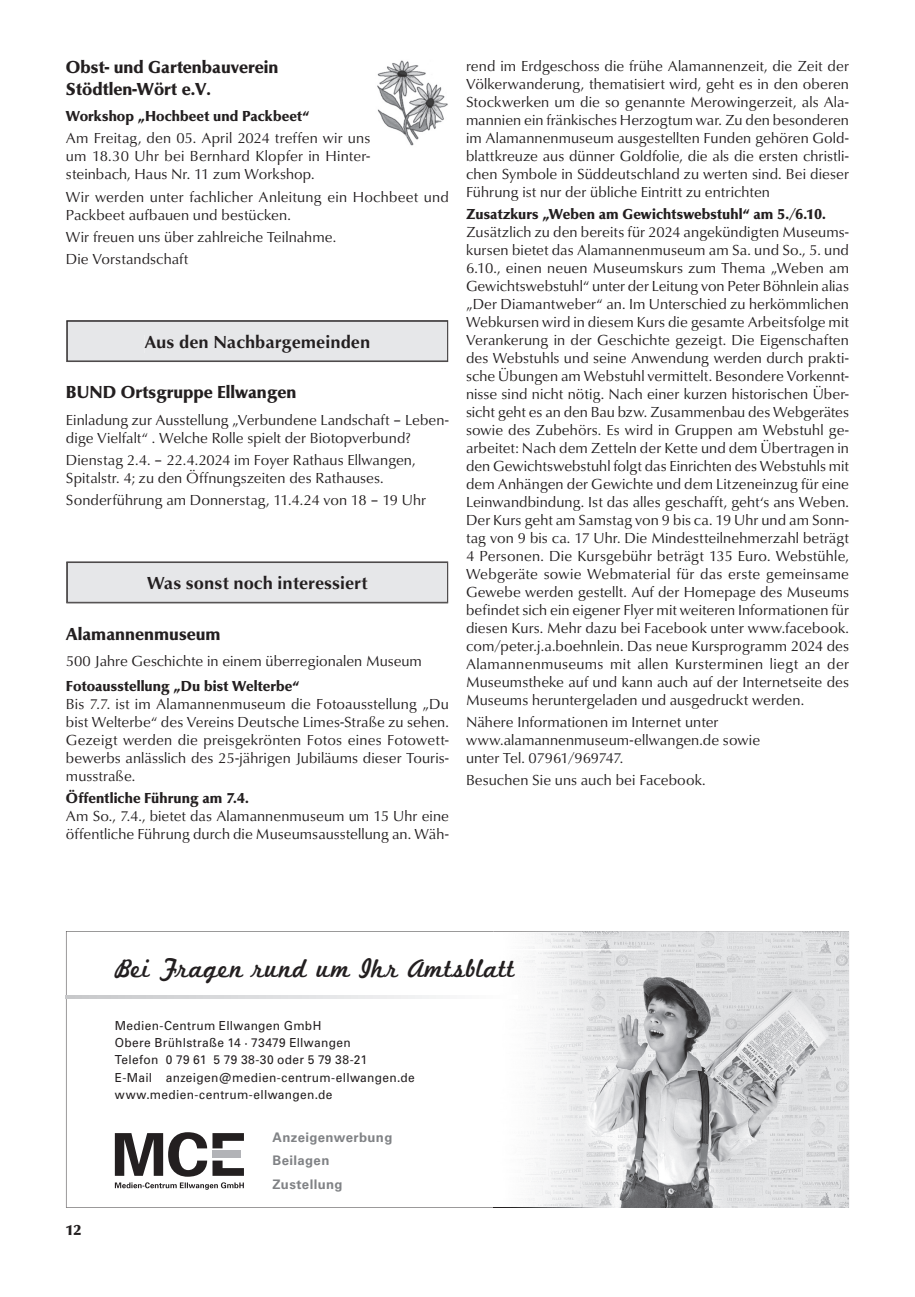
<style>
.page{position:relative;width:915px;height:1297px;background:#fff}
.page>*{position:absolute;margin:0;border:0;box-sizing:border-box;transform-origin:0 0}
.t1{font:27px "Marketing Script";letter-spacing:.035em;color:#231f20}
.t2{font:900 18px/21px "URW Classico T";color:#231f20}
.t3{font:700 18px "URW Classico T";color:#231f20}
.t4{font:15px/18px "URW Classico T";letter-spacing:.005em;color:#231f20}
.t5{font:900 15px "URW Classico T";letter-spacing:.005em;color:#231f20}
.t6{font:700 13.2px/23.2px "Univers CE";letter-spacing:.025em;color:#808285}
.t7{font:12.45px/17.2px "Univers";letter-spacing:.025em;color:#231f20;scale:.96 1}
</style>
<div class="page">
<svg style="left:66px;top:931px;width:427px;height:277px"></svg>
<svg style="left:66px;top:320px;width:382px;height:42px;background:#d9d9db"></svg>
<svg style="left:66px;top:561px;width:382px;height:42px;background:#dbdcde"></svg>
<img style="left:377px;top:60px;width:71px;height:86px">
<img style="left:525px;top:977px;width:272px;height:230px">
<img style="left:493px;top:931px;width:355px;height:46px">
<img style="left:797px;top:977px;width:51px;height:231px">
<img style="left:493px;top:1207px;width:305px;height:1px">
<svg style="left:115px;top:1132px;width:129px;height:58px"></svg>
<svg style="left:66px;top:995px;width:427px;height:3px"></svg>
<hr style="left:284px;top:949px;width:361px;height:1px;background:#fff">
<p class="t2" style="left:66px;top:57px;width:214px">Obst- und Gartenbauverein<br>Stödtlen-Wört e.V.</p>
<p class="t5" style="left:66px;top:107px;width:245px">Workshop „Hochbeet und Packbeet“</p>
<p class="t4" style="left:66px;top:129px;width:306px;text-align:justify">Am Freitag, den 05. April 2024 treffen wir uns um 18.30 Uhr bei Bernhard Klopfer in Hinter&shy;steinbach, Haus Nr. 11 zum Workshop.</p>
<p class="t4" style="left:66px;top:188px;width:384px">Wir werden unter fachlicher Anleitung ein Hochbeet und<br>Packbeet aufbauen und bestücken.</p>
<p class="t4" style="left:66px;top:226px;width:272px;line-height:22.2px">Wir freuen uns über zahlreiche Teilnahme.<br>Die Vorstandschaft</p>
<p class="t3" style="left:144px;top:331px;width:227px">Aus den Nachbargemeinden</p>
<p class="t2" style="left:66px;top:382px;width:232px">BUND Ortsgruppe Ellwangen</p>
<p class="t4" style="left:66px;top:411px;width:384px">Einladung zur Ausstellung „Verbundene Landschaft – Leben&shy;dige Vielfalt“ . Welche Rolle spielt der Biotopverbund?</p>
<p class="t4" style="left:66px;top:451px;width:351px">Dienstag 2.4. – 22.4.2024 im Foyer Rathaus Ellwangen,<br>Spitalstr. 4; zu den Öffnungszeiten des Rathauses.</p>
<p class="t4" style="left:66px;top:491px;width:361px">Sonderführung am Donnerstag, 11.4.24 von 18 – 19 Uhr</p>
<p class="t3" style="left:147px;top:573px;width:222px">Was sonst noch interessiert</p>
<p class="t2" style="left:66px;top:623px;width:156px">Alamannenmuseum</p>
<p class="t4" style="left:66px;top:652px;width:357px">500 Jahre Geschichte in einem überregionalen Museum</p>
<p class="t5" style="left:66px;top:676px;width:235px">Fotoausstellung „Du bist Welterbe“</p>
<p class="t4" style="left:66px;top:694px;width:384px;text-align:justify">Bis 7.7. ist im Alamannenmuseum die Fotoausstellung „Du bist Welterbe“ des Vereins Deutsche Limes-Straße zu sehen.<br>Gezeigt werden die preisgekrönten Fotos eines Fotowett&shy;bewerbs anlässlich des 25-jährigen Jubiläums dieser Touris&shy;musstraße.</p>
<p class="t5" style="left:66px;top:788px;width:184px">Öffentliche Führung am 7.4.</p>
<p class="t4" style="left:66px;top:807px;width:384px">Am So., 7.4., bietet das Alamannenmuseum um 15 Uhr eine öffentliche Führung durch die Museumsausstellung an. Wäh-</p>
<p class="t4" style="left:466px;top:57px;width:384px;text-align:justify">rend im Erdgeschoss die frühe Alamannenzeit, die Zeit der Völkerwanderung, thematisiert wird, geht es in den oberen Stockwerken um die so genannte Merowingerzeit, als Ala&shy;mannien ein fränkisches Herzogtum war. Zu den besonderen im Alamannenmuseum ausgestellten Funden gehören Gold&shy;blattkreuze aus dünner Goldfolie, die als die ersten christli&shy;chen Symbole in Süddeutschland zu werten sind. Bei dieser Führung ist nur der übliche Eintritt zu entrichten</p>
<p class="t5" style="left:466px;top:205px;width:361px">Zusatzkurs „Weben am Gewichtswebstuhl“ am 5./6.10.</p>
<p class="t4" style="left:466px;top:223px;width:384px;text-align:justify">Zusätzlich zu den bereits für 2024 angekündigten Museums&shy;kursen bietet das Alamannenmuseum am Sa. und So., 5. und 6.10., einen neuen Museumskurs zum Thema „Weben am Gewichtswebstuhl“ unter der Leitung von Peter Böhnlein alias „Der Diamantweber“ an. Im Unterschied zu herkömmlichen Webkursen wird in diesem Kurs die gesamte Arbeitsfolge mit Verankerung in der Geschichte gezeigt. Die Eigenschaften des Webstuhls und seine Anwendung werden durch prakti&shy;sche Übungen am Webstuhl vermittelt. Besondere Vorkennt&shy;nisse sind nicht nötig. Nach einer kurzen historischen Über&shy;sicht geht es an den Bau bzw. Zusammenbau des Webgerätes sowie des Zubehörs. Es wird in Gruppen am Webstuhl ge&shy;arbeitet: Nach dem Zetteln der Kette und dem Übertragen in den Gewichtswebstuhl folgt das Einrichten des Webstuhls mit dem Anhängen der Gewichte und dem Litzeneinzug für eine Leinwandbindung. Ist das alles geschafft, geht‘s ans Weben.<br>Der Kurs geht am Samstag von 9 bis ca. 19 Uhr und am Sonn&shy;tag von 9 bis ca. 17 Uhr. Die Mindestteilnehmerzahl beträgt 4 Personen. Die Kursgebühr beträgt 135 Euro. Webstühle, Webgeräte sowie Webmaterial für das erste gemeinsame Gewebe werden gestellt. Auf der Homepage des Museums befindet sich ein eigener Flyer mit weiteren Informationen für diesen Kurs. Mehr dazu bei Facebook unter www.facebook. com/peter.j.a.boehnlein. Das neue Kursprogramm 2024 des Alamannenmuseums mit allen Kursterminen liegt an der Museumstheke auf und kann auch auf der Internetseite des Museums heruntergeladen und ausgedruckt werden.</p>
<p class="t4" style="left:466px;top:713px;width:295px">Nähere Informationen im Internet unter www.alamannenmuseum-ellwangen.de sowie unter Tel. 07961/969747.</p>
<p class="t4" style="left:466px;top:771px;width:241px">Besuchen Sie uns auch bei Facebook.</p>
<h1 class="t1" style="left:115px;top:952px;width:401px">Bei Fragen rund um Ihr Amtsblatt</h1>
<p class="t7" style="left:115px;top:1017px;width:314px">Medien-Centrum Ellwangen GmbH<br>Obere Brühlstraße 14 · 73479 Ellwangen<br>Telefon 0 79 61 5 79 38-30 oder 5 79 38-21<br>E-Mail anzeigen@medien-centrum-ellwangen.de www.medien-centrum-ellwangen.de</p>
<p class="t5" style="left:66px;top:1221px;width:17px">12</p>
<p class="t6" style="left:272px;top:1126px;width:121px">Anzeigenwerbung<br>Beilagen<br>Zustellung</p>
</div>
